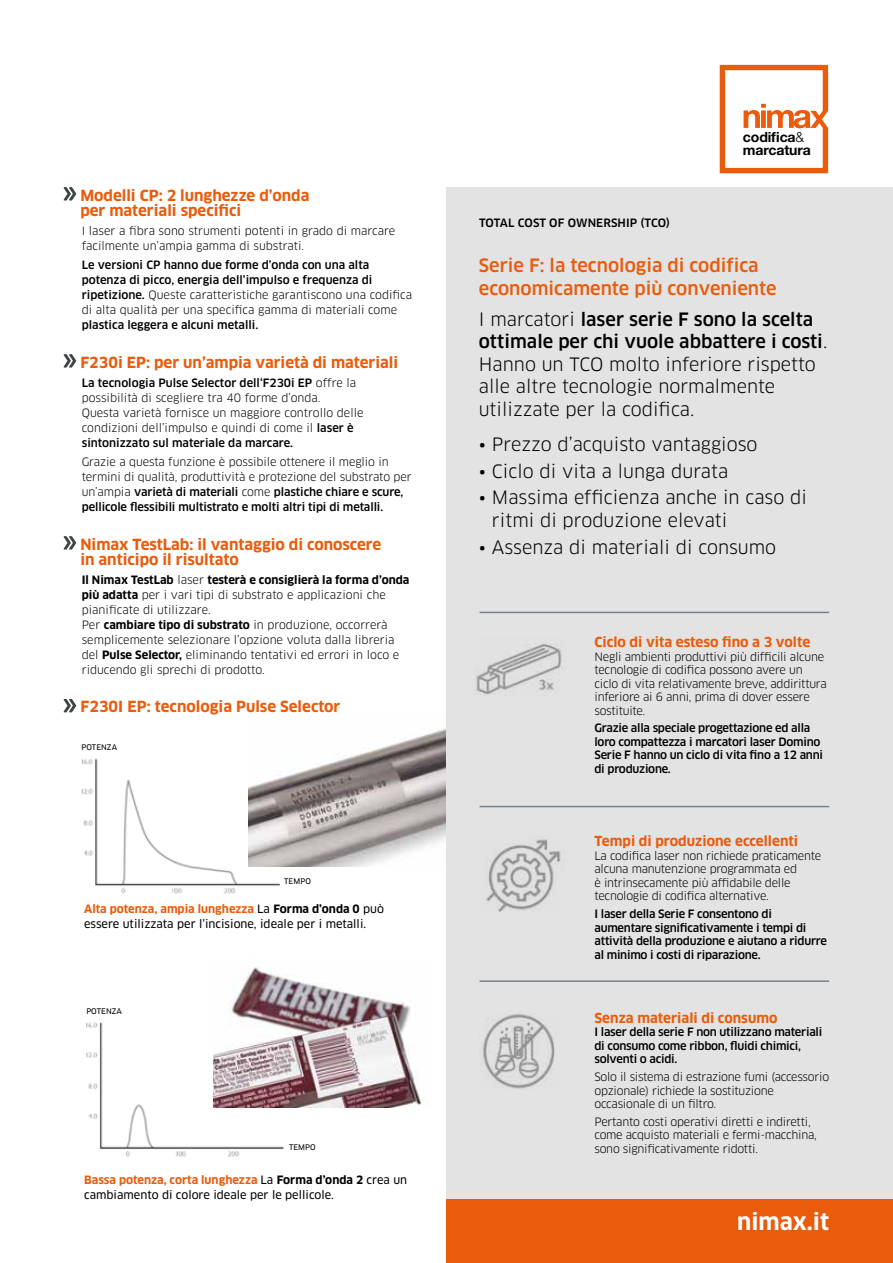
<style>
.page{position:relative;width:893px;height:1263px;background:#fff}
.page>*{position:absolute;margin:0;border:0;box-sizing:border-box;transform-origin:0 0}
.t1{font:700 22.5px "Clan OT";color:#fff}
.t2{font:18px/22.5px "Clan OT";color:#000}
.t3{font:500 18px/22.5px "Clan OT";color:#ea5b0b}
.t4{font:700 15px/15px "Clan OT";color:#ea5b0b}
.t5{font:700 14.1px/12.9px "Helvetica Neue LT Std";letter-spacing:-.01em;color:#000}
.t6{font:700 13.5px "Clan OT";color:#ea5b0b}
.t7{font:11.25px/13.5px "Clan OT";letter-spacing:-.02em;color:#000}
.t8{font:11.25px/15px "Clan OT";color:#000}
.t9{font:500 11.25px/13.5px "Clan OT";letter-spacing:-.025em;color:#000}
.t10{font:500 11.25px/15px "Clan OT";color:#000}
.t11{font:700 11.25px "Clan OT";color:#ea5b0b}
.t12{font:11.25px "Clan OT News";color:#000}
.t13{font:500 11.25px "Clan OT";letter-spacing:.01em;color:#000}
.t14{font:7.5px "Clan OT News";letter-spacing:.01em;color:#000}
.s1{font-weight:400}
.s2{font-weight:500}
.s3{font-weight:700}
.s4{font-family:"Clan OT News";font-weight:400;color:#000}
.s5{color:#000}
.s6{font-weight:300}
</style>
<div class="page">
<img style="left:82px;top:758px;width:198px;height:136px">
<img style="left:249px;top:728px;width:197px;height:139px">
<div style="left:446px;top:187px;width:447px;height:1076px;background:#e3e3e3"></div>
<div style="left:446px;top:1199px;width:447px;height:64px;background:#ea5b0b"></div>
<img style="left:476px;top:643px;width:87px;height:52px">
<img style="left:486px;top:839px;width:75px;height:73px">
<img style="left:483px;top:1014px;width:72px;height:75px">
<svg style="left:720px;top:65px;width:108px;height:108px"></svg>
<svg style="left:64px;top:187px;width:12px;height:13px"></svg>
<svg style="left:64px;top:354px;width:12px;height:13px"></svg>
<svg style="left:64px;top:536px;width:12px;height:14px"></svg>
<svg style="left:64px;top:699px;width:12px;height:13px"></svg>
<img style="left:87px;top:1022px;width:198px;height:135px">
<img style="left:213px;top:967px;width:211px;height:140px">
<hr style="left:480px;top:612px;width:349px;height:1px;background:#798287">
<hr style="left:480px;top:806px;width:349px;height:1px;background:#798287">
<hr style="left:480px;top:980px;width:349px;height:2px;background:#798287">
<h3 class="t4" style="left:80px;top:188px;width:231px">Modelli CP: 2 lunghezze d’onda per materiali specifici</h3>
<p class="t8" style="left:82px;top:223px;width:315px">I laser a fibra sono strumenti potenti in grado di marcare facilmente un’ampia gamma di substrati.</p>
<p class="t10" style="left:82px;top:257px;width:332px">Le versioni CP hanno due forme d’onda con una alta potenza di picco, energia dell’impulso e frequenza di ripetizione. <span class="s1">Queste caratteristiche garantiscono una codifica di alta qualità per una specifica gamma di materiali come</span></p>
<p class="t10" style="left:82px;top:317px;width:178px">plastica leggera e alcuni metalli.</p>
<h3 class="t4" style="left:80px;top:355px;width:319px">F230i EP: per un’ampia varietà di materiali</h3>
<p class="t8" style="left:82px;top:375px;width:283px"><span class="s2">La tecnologia Pulse Selector dell‘F230i EP</span> offre la possibilità di scegliere tra 40 forme d’onda.<br>Questa varietà fornisce un maggiore controllo delle condizioni dell’impulso e quindi di come il <span class="s2">laser è sintonizzato sul materiale da marcare.</span></p>
<p class="t7" style="left:82px;top:454px;width:331px;line-height:15px">Grazie a questa funzione è possibile ottenere il meglio in termini di qualità, produttività e protezione del substrato per un’ampia <span class="s2">varietà di materiali</span> come <span class="s2">plastiche chiare e scure, pellicole flessibili multistrato e molti altri tipi di metalli.</span></p>
<h3 class="t4" style="left:80px;top:537px;width:302px">Nimax TestLab: il vantaggio di conoscere in anticipo il risultato</h3>
<p class="t8" style="left:82px;top:572px;width:329px"><span class="s3">Il Nimax TestLab</span> laser <span class="s3">testerà e consiglierà la forma d’onda più adatta</span> per i vari tipi di substrato e applicazioni che pianificate di utilizzare.<br>Per <span class="s3">cambiare tipo di substrato</span> in produzione, occorrerà semplicemente selezionare l’opzione voluta dalla libreria del <span class="s3">Pulse Selector,</span> eliminando tentativi ed errori in loco e riducendo gli sprechi di prodotto.</p>
<h3 class="t4" style="left:80px;top:699px;width:262px">F230I EP: tecnologia Pulse Selector</h3>
<p class="t14" style="left:81px;top:743px;width:37px">POTENZA</p>
<p class="t14" style="left:284px;top:877px;width:28px">TEMPO</p>
<p class="t11" style="left:84px;top:902px;width:301px">Alta potenza, ampia lunghezza <span class="s4">La</span> <span class="s5">Forma d’onda 0</span> <span class="s4">può</span></p>
<p class="t12" style="left:84px;top:917px;width:284px">essere utilizzata per l’incisione, ideale per i metalli.</p>
<p class="t14" style="left:86px;top:1007px;width:37px">POTENZA</p>
<p class="t14" style="left:289px;top:1142px;width:28px">TEMPO</p>
<p class="t11" style="left:84px;top:1173px;width:325px">Bassa potenza, corta lunghezza <span class="s4">La</span> <span class="s5">Forma d’onda 2</span> <span class="s4">crea un</span></p>
<p class="t12" style="left:84px;top:1188px;width:251px">cambiamento di colore ideale per le pellicole.</p>
<p class="t5" style="left:743px;top:131px;width:69px">codifica<span class="s6">&amp; </span>marcatura</p>
<p class="t13" style="left:479px;top:216px;width:193px">TOTAL COST OF OWNERSHIP (TCO)</p>
<h2 class="t3" style="left:479px;top:254px;width:299px">Serie F: la tecnologia di codifica economicamente più conveniente</h2>
<h2 class="t2" style="left:479px;top:308px;width:350px">I marcatori <span class="s2">laser serie F sono la scelta ottimale per chi vuole abbattere i costi</span>.<br>Hanno un TCO molto inferiore rispetto alle altre tecnologie normalmente utilizzate per la codifica.</h2>
<h2 class="t2" style="left:479px;top:433px;width:280px">• Prezzo d’acquisto vantaggioso</h2>
<h2 class="t2" style="left:479px;top:460px;width:251px">• Ciclo di vita a lunga durata</h2>
<h2 class="t2" style="left:492px;top:486px;width:316px;text-indent:-13px">• Massima efficienza anche in caso di ritmi di produzione elevati</h2>
<h2 class="t2" style="left:479px;top:536px;width:299px">• Assenza di materiali di consumo</h2>
<p class="t6" style="left:594px;top:634px;width:217px">Ciclo di vita esteso fino a 3 volte</p>
<p class="t7" style="left:594px;top:650px;width:234px">Negli ambienti produttivi più difficili alcune tecnologie di codifica possono avere un ciclo di vita relativamente breve, addirittura inferiore ai 6 anni, prima di dover essere sostituite.</p>
<p class="t9" style="left:594px;top:722px;width:230px">Grazie alla speciale progettazione ed alla loro compattezza i marcatori laser Domino Serie F hanno un ciclo di vita fino a 12 anni di produzione.</p>
<p class="t6" style="left:594px;top:833px;width:205px">Tempi di produzione eccellenti</p>
<p class="t7" style="left:594px;top:849px;width:228px">La codifica laser non richiede praticamente alcuna manutenzione programmata ed<br>è intrinsecamente più affidabile delle tecnologie di codifica alternative.</p>
<p class="t9" style="left:594px;top:907px;width:234px">I laser della Serie F consentono di aumentare significativamente i tempi di attività della produzione e aiutano a ridurre al minimo i costi di riparazione.</p>
<p class="t6" style="left:594px;top:1010px;width:185px">Senza materiali di consumo</p>
<p class="t9" style="left:594px;top:1025px;width:229px">I laser della serie F non utilizzano materiali di consumo come ribbon, fluidi chimici, solventi o acidi.</p>
<p class="t7" style="left:594px;top:1070px;width:236px">Solo il sistema di estrazione fumi (accessorio opzionale) richiede la sostituzione occasionale di un filtro.</p>
<p class="t7" style="left:594px;top:1115px;width:224px">Pertanto costi operativi diretti e indiretti, come acquisto materiali e fermi-macchina, sono significativamente ridotti.</p>
<h1 class="t1" style="left:737px;top:1209px;width:93px">nimax.it</h1>
</div>
